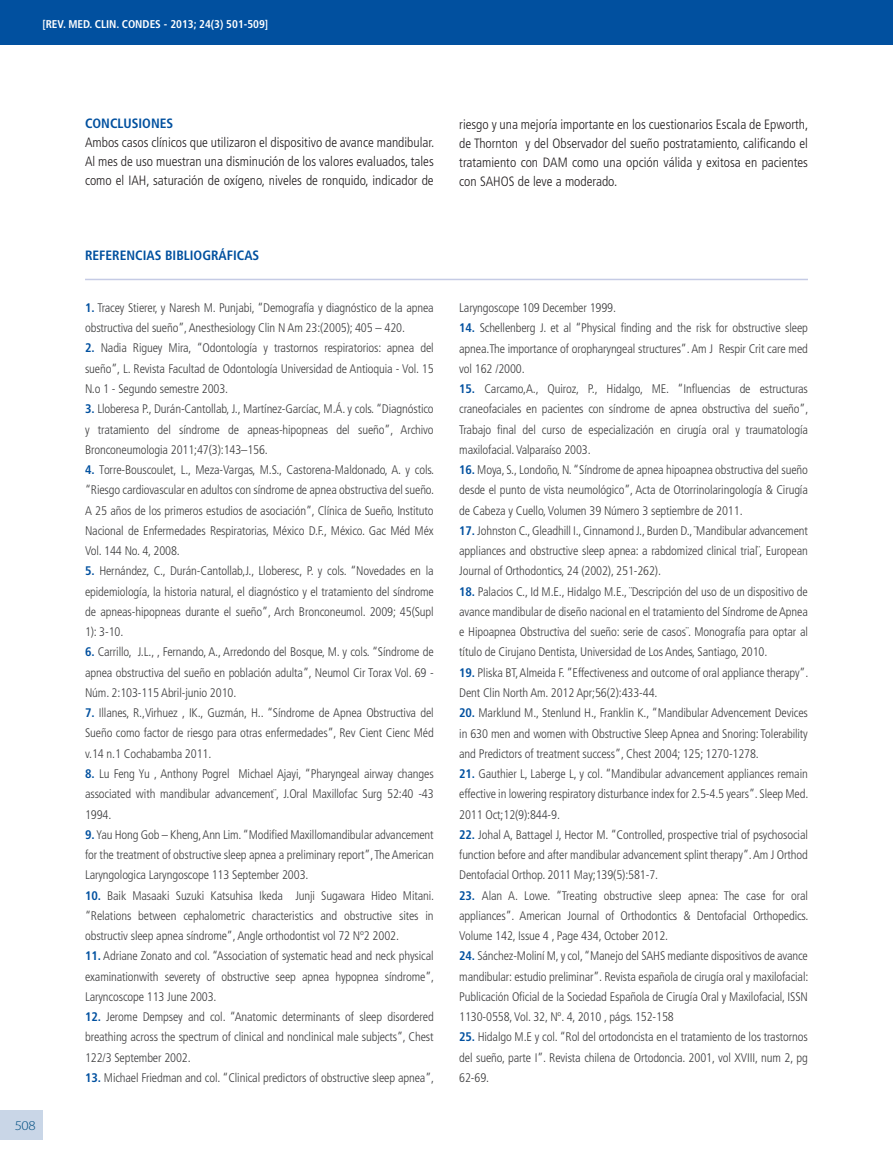
<style>
.page{position:relative;width:893px;height:1170px;background:#fff}
.page>*{position:absolute;margin:0;border:0;box-sizing:border-box;transform-origin:0 0}
.t1{font:300 condensed 13.5px/18.8px "Frutiger";color:#231f20;text-align:justify}
.t2{font:700 condensed 13.5px "Frutiger";color:#01509f}
.t3{font:300 13.5px "Myriad Pro";color:#004e82;scale:1.1 1}
.t4{font:300 condensed 12.45px/20.2px "Frutiger";letter-spacing:-.01em;color:#3e3e3f;text-align:justify}
.t5{font:700 condensed 11.25px "Frutiger";color:#fff}
.s1{font-weight:700;color:#01509f}
</style>
<div class="page">
<div style="left:0;top:1110px;width:43px;height:30px;background:#c9d6e7"></div>
<div style="left:0;top:0;width:893px;height:44px;background:#01509f"></div>
<hr style="left:85px;top:279px;width:723px;height:1px;background:#c5cbe5">
<p class="t5" style="left:42px;top:17px;width:227px">[REV. MED. CLIN. CONDES - 2013; 24(3) 501-509]</p>
<p class="t3" style="left:15px;top:1117px;width:21px">508</p>
<p class="t2" style="left:85px;top:116px;width:16px">CONCLUSIONES</p>
<p class="t1" style="left:85px;top:133px;width:351px">Ambos casos clínicos que utilizaron el dispositivo de avance mandibular.<br>Al mes de uso muestran una disminución de los valores evaluados, tales como el IAH, saturación de oxígeno, niveles de ronquido, indicador de</p>
<p class="t2" style="left:85px;top:248px;width:176px">REFERENCIAS BIBLIOGRÁFICAS</p>
<p class="t4" style="left:85px;top:298px;width:350px"><span class="s1">1.</span> Tracey Stierer, y Naresh M. Punjabi, “Demografía y diagnóstico de la apnea obstructiva del sueño”, Anesthesiology Clin N Am 23:(2005); 405 – 420.</p>
<p class="t4" style="left:85px;top:338px;width:350px"><span class="s1">2.</span> Nadia Riguey Mira, “Odontología y trastornos respiratorios: apnea del sueño”, L. Revista Facultad de Odontología Universidad de Antioquia - Vol. 15<br>N.o 1 - Segundo semestre 2003.</p>
<p class="t4" style="left:85px;top:399px;width:350px"><span class="s1">3.</span> Lloberesa P., Durán-Cantollab, J., Martínez-Garcíac, M.Á. y cols. “Diagnóstico y tratamiento del síndrome de apneas-hipopneas del sueño”, Archivo Bronconeumologia 2011;47(3):143–156.</p>
<p class="t4" style="left:85px;top:460px;width:351px"><span class="s1">4.</span> Torre-Bouscoulet, L., Meza-Vargas, M.S., Castorena-Maldonado, A. y cols. “Riesgo cardiovascular en adultos con síndrome de apnea obstructiva del sueño.<br>A 25 años de los primeros estudios de asociación”, Clínica de Sueño, Instituto Nacional de Enfermedades Respiratorias, México D.F., México. Gac Méd Méx Vol. 144 No. 4, 2008.</p>
<p class="t4" style="left:85px;top:561px;width:350px"><span class="s1">5.</span> Hernández, C., Durán-Cantollab,J., Lloberesc, P. y cols. “Novedades en la epidemiología, la historia natural, el diagnóstico y el tratamiento del síndrome de apneas-hipopneas durante el sueño”, Arch Bronconeumol. 2009; 45(Supl 1): 3-10.</p>
<p class="t4" style="left:85px;top:642px;width:350px"><span class="s1">6.</span> Carrillo, J.L., , Fernando, A., Arredondo del Bosque, M. y cols. “Síndrome de apnea obstructiva del sueño en población adulta”, Neumol Cir Torax Vol. 69 - Núm. 2:103-115 Abril-junio 2010.</p>
<p class="t4" style="left:85px;top:703px;width:350px"><span class="s1">7.</span> Illanes, R.,Virhuez , IK., Guzmán, H.. “Síndrome de Apnea Obstructiva del Sueño como factor de riesgo para otras enfermedades”, Rev Cient Cienc Méd v.14 n.1 Cochabamba 2011.</p>
<p class="t4" style="left:85px;top:763px;width:350px"><span class="s1">8.</span> Lu Feng Yu , Anthony Pogrel Michael Ajayi, “Pharyngeal airway changes associated with mandibular advancement¨, J.Oral Maxillofac Surg 52:40 -43<br>1994.</p>
<p class="t4" style="left:85px;top:824px;width:350px"><span class="s1">9.</span> Yau Hong Gob – Kheng, Ann Lim. “Modified Maxillomandibular advancement for the treatment of obstructive sleep apnea a preliminary report”, The American Laryngologica Laryngoscope 113 September 2003.</p>
<p class="t4" style="left:85px;top:885px;width:351px"><span class="s1">10.</span> Baik Masaaki Suzuki Katsuhisa Ikeda Junji Sugawara Hideo Mitani. “Relations between cephalometric characteristics and obstructive sites in obstructiv sleep apnea síndrome”, Angle orthodontist vol 72 Nº2 2002.</p>
<p class="t4" style="left:85px;top:946px;width:351px"><span class="s1">11.</span> Adriane Zonato and col. “Association of systematic head and neck physical examinationwith severety of obstructive seep apnea hypopnea síndrome”, Laryncoscope 113 June 2003.</p>
<p class="t4" style="left:85px;top:1006px;width:350px"><span class="s1">12.</span> Jerome Dempsey and col. “Anatomic determinants of sleep disordered breathing across the spectrum of clinical and nonclinical male subjects”, Chest 122/3 September 2002.</p>
<p class="t4" style="left:85px;top:1067px;width:351px"><span class="s1">13.</span> Michael Friedman and col. “Clinical predictors of obstructive sleep apnea”,</p>
<p class="t1" style="left:459px;top:115px;width:351px">riesgo y una mejoría importante en los cuestionarios Escala de Epworth, de Thornton y del Observador del sueño postratamiento, calificando el tratamiento con DAM como una opción válida y exitosa en pacientes con SAHOS de leve a moderado.</p>
<p class="t4" style="left:459px;top:298px;width:158px">Laryngoscope 109 December 1999.</p>
<p class="t4" style="left:459px;top:318px;width:350px"><span class="s1">14.</span> Schellenberg J. et al “Physical finding and the risk for obstructive sleep apnea.The importance of oropharyngeal structures”. Am J Respir Crit care med vol 162 /2000.</p>
<p class="t4" style="left:459px;top:379px;width:351px"><span class="s1">15.</span> Carcamo,A., Quiroz, P., Hidalgo, ME. “Influencias de estructuras craneofaciales en pacientes con síndrome de apnea obstructiva del sueño”, Trabajo final del curso de especialización en cirugía oral y traumatología maxilofacial. Valparaíso 2003.</p>
<p class="t4" style="left:459px;top:460px;width:350px"><span class="s1">16.</span> Moya, S., Londoño, N. “Síndrome de apnea hipoapnea obstructiva del sueño desde el punto de vista neumológico”, Acta de Otorrinolaringología &amp; Cirugía de Cabeza y Cuello, Volumen 39 Número 3 septiembre de 2011.</p>
<p class="t4" style="left:459px;top:520px;width:350px"><span class="s1">17.</span> Johnston C., Gleadhill I., Cinnamond J., Burden D., ¨Mandibular advancement appliances and obstructive sleep apnea: a rabdomized clinical trial¨, European Journal of Orthodontics, 24 (2002), 251-262).</p>
<p class="t4" style="left:459px;top:581px;width:350px"><span class="s1">18.</span> Palacios C., Id M.E., Hidalgo M.E., ¨Descripción del uso de un dispositivo de avance mandibular de diseño nacional en el tratamiento del Síndrome de Apnea e Hipoapnea Obstructiva del sueño: serie de casos¨. Monografía para optar al título de Cirujano Dentista, Universidad de Los Andes, Santiago, 2010.</p>
<p class="t4" style="left:459px;top:662px;width:351px"><span class="s1">19.</span> Pliska BT, Almeida F. ”Effectiveness and outcome of oral appliance therapy”.<br>Dent Clin North Am. 2012 Apr;56(2):433-44.</p>
<p class="t4" style="left:459px;top:703px;width:350px"><span class="s1">20.</span> Marklund M., Stenlund H., Franklin K., “Mandibular Advencement Devices in 630 men and women with Obstructive Sleep Apnea and Snoring: Tolerability and Predictors of treatment success”, Chest 2004; 125; 1270-1278.</p>
<p class="t4" style="left:459px;top:763px;width:351px"><span class="s1">21.</span> Gauthier L, Laberge L, y col. “Mandibular advancement appliances remain effective in lowering respiratory disturbance index for 2.5-4.5 years”. Sleep Med.<br>2011 Oct;12(9):844-9.</p>
<p class="t4" style="left:459px;top:824px;width:350px"><span class="s1">22.</span> Johal A, Battagel J, Hector M. “Controlled, prospective trial of psychosocial function before and after mandibular advancement splint therapy”. Am J Orthod Dentofacial Orthop. 2011 May;139(5):581-7.</p>
<p class="t4" style="left:459px;top:885px;width:351px"><span class="s1">23.</span> Alan A. Lowe. “Treating obstructive sleep apnea: The case for oral appliances”. American Journal of Orthodontics &amp; Dentofacial Orthopedics.<br>Volume 142, Issue 4 , Page 434, October 2012.</p>
<p class="t4" style="left:459px;top:946px;width:351px"><span class="s1">24.</span> Sánchez-Moliní M, y col, “Manejo del SAHS mediante dispositivos de avance mandibular: estudio preliminar”. Revista española de cirugía oral y maxilofacial:<br>Publicación Oficial de la Sociedad Española de Cirugía Oral y Maxilofacial, ISSN 1130-0558, Vol. 32, Nº. 4, 2010 , págs. 152-158</p>
<p class="t4" style="left:459px;top:1027px;width:350px"><span class="s1">25.</span> Hidalgo M.E y col. “Rol del ortodoncista en el tratamiento de los trastornos del sueño, parte I”. Revista chilena de Ortodoncia. 2001, vol XVIII, num 2, pg 62-69.</p>
</div>
